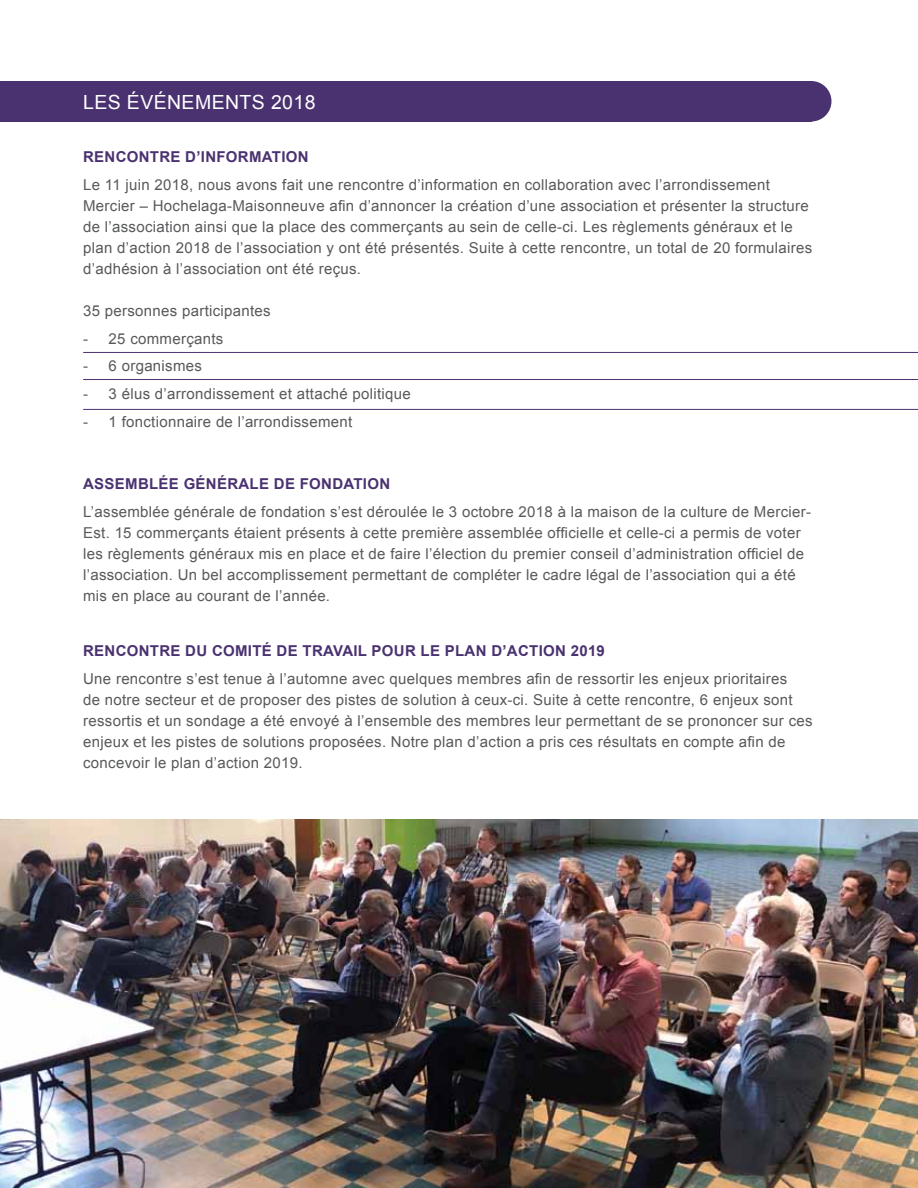
<style>
.page{position:relative;width:918px;height:1188px;background:#fff}
.page>*{position:absolute;margin:0;border:0;box-sizing:border-box;transform-origin:0 0}
.t1{font:19.5px "Arial";letter-spacing:.02em;color:#fff}
.t2{font:15px/21px "Arial";letter-spacing:.02em;color:#58595b}
.t3{font:700 15px "Arial";letter-spacing:.02em;color:#4a3270}
</style>
<div class="page">
<img style="left:0;top:820px;width:918px;height:368px">
<div style="left:0;top:81px;width:811px;height:41px;background:#4a3270"></div>
<div style="left:791px;top:81px;width:40px;height:41px;background:#4a3270;border-radius:50%"></div>
<hr style="left:83px;top:352px;width:835px;height:1px;background:#4a3270">
<hr style="left:83px;top:379px;width:835px;height:1px;background:#4a3270">
<hr style="left:83px;top:409px;width:835px;height:1px;background:#4a3270">
<h1 class="t1" style="left:83px;top:89px;width:234px">Les évén ements 2018</h1>
<p class="t3" style="left:83px;top:147px;width:227px">RENCONTRE D’INFORMATION</p>
<p class="t2" style="left:83px;top:174px;width:731px">Le 11 juin 2018, nous avons fait une rencontre d’information en collaboration avec l’arrondissement Mercier – Hochelaga-Maisonneuve afin d’annoncer la création d’une association et présenter la structure de l’association ainsi que la place des commerçants au sein de celle-ci. Les règlements généraux et le plan d’action 2018 de l’association y ont été présentés. Suite à cette rencontre, un total de 20 formulaires d’adhésion à l’association ont été reçus.</p>
<p class="t2" style="left:83px;top:300px;width:189px">35 personnes participantes</p>
<p class="t2" style="left:83px;top:328px;width:142px">- 25 commerçants</p>
<p class="t2" style="left:83px;top:356px;width:120px">- 6 organismes</p>
<p class="t2" style="left:83px;top:384px;width:329px">- 3 élus d’arrondissement et attaché politique</p>
<p class="t2" style="left:83px;top:411px;width:271px">- 1 fonctionnaire de l’arrondissement</p>
<p class="t3" style="left:83px;top:474px;width:309px">ASSEMBLÉE GÉNÉRALE DE FONDATION</p>
<p class="t2" style="left:83px;top:501px;width:729px">L’assemblée générale de fondation s’est déroulée le 3 octobre 2018 à la maison de la culture de Mercier-Est. 15 commerçants étaient présents à cette première assemblée officielle et celle-ci a permis de voter les règlements généraux mis en place et de faire l’élection du premier conseil d’administration officiel de l’association. Un bel accomplissement permettant de compléter le cadre légal de l’association qui a été mis en place au courant de l’année.</p>
<p class="t3" style="left:83px;top:641px;width:251px">RENCONTRE DU COMITÉ DE TRAVA</p>
<p class="t3" style="left:354px;top:641px;width:103px">IL POUR LE PLA</p>
<p class="t3" style="left:476px;top:641px;width:43px">N D’ACT</p>
<p class="t3" style="left:539px;top:641px;width:68px">ION 2019</p>
<p class="t2" style="left:83px;top:669px;width:731px">Une rencontre s’est tenue à l’automne avec quelques membres afin de ressortir les enjeux prioritaires<br>de notre secteur et de proposer des pistes de solution à ceux-ci. Suite à cette rencontre, 6 enjeux sont ressortis et un sondage a été envoyé à l’ensemble des membres leur permettant de se prononcer sur ces enjeux et les pistes de solutions proposées. Notre plan d’action a pris ces résultats en compte afin de concevoir le plan d’action 2019.</p>
</div>
